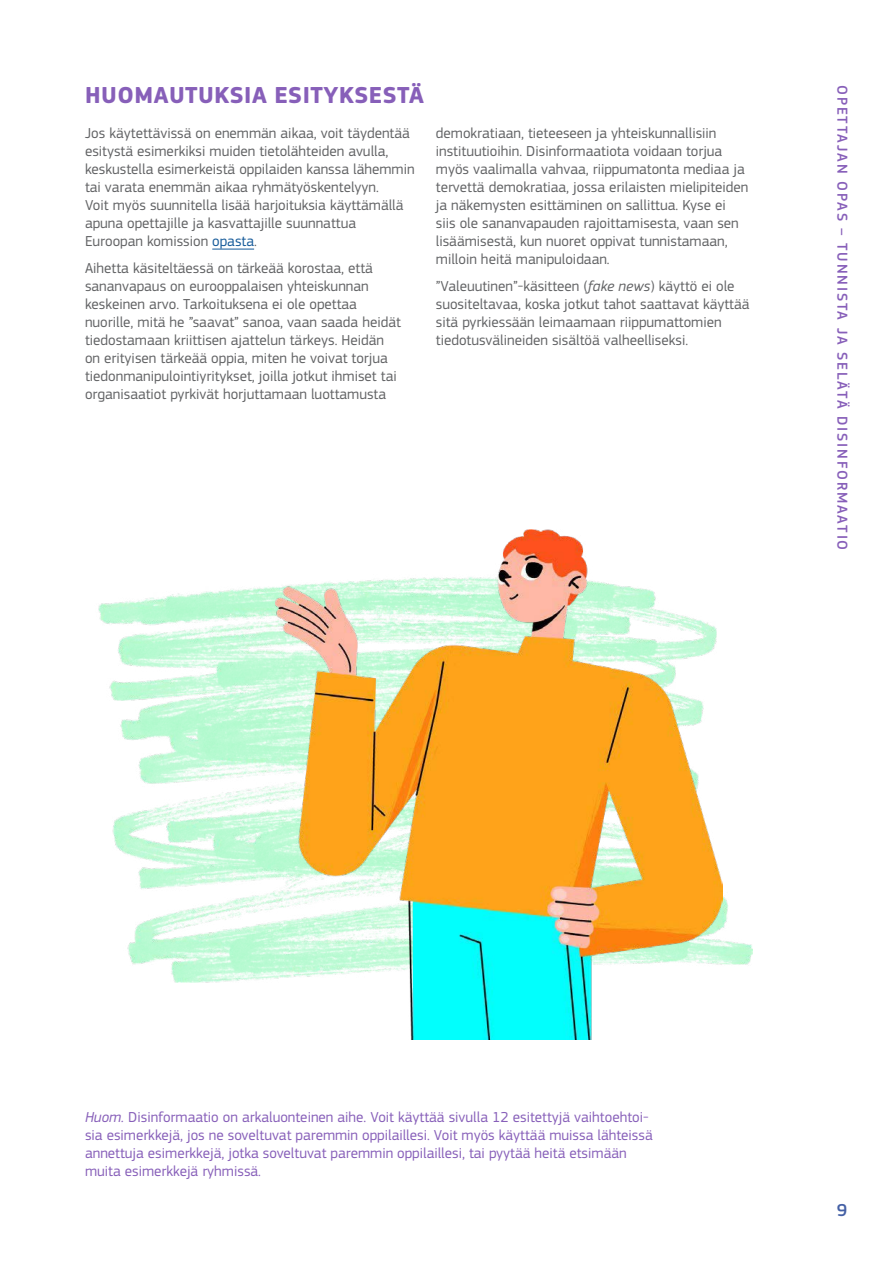
<style>
.page{position:relative;width:893px;height:1263px;background:#fff}
.page>*{position:absolute;margin:0;border:0;box-sizing:border-box;transform-origin:0 0}
.Heading_2_P{font:700 24px "EC Square Sans Pro";letter-spacing:.02em;color:#875fb9}
.t1{font:500 18px "EC Square Sans Pro";color:#4460a5}
.Body_text_P{font:15px/18px "EC Square Sans Pro";color:#626365}
.NB_P{font:15px/18px "EC Square Sans Pro";color:#875fb9}
.t2{font:500 15px "EC Square Sans Pro";letter-spacing:.12em;color:#875fb9}
.s1{color:#165b9a}
.s2{font-style:italic}
</style>
<div class="page">
<img style="left:98px;top:587px;width:655px;height:395px">
<img style="left:276px;top:529px;width:447px;height:510px">
<hr style="left:212px;top:249px;width:42px;height:1px;background:#165b9a">
<p class="Heading_2_P" style="left:85px;top:81px;width:340px">HUOMAUTUKSIA ESITYKSESTÄ</p>
<p class="Body_text_P" style="left:85px;top:124px;width:331px">Jos käytettävissä on enemmän aikaa, voit täydentää esitystä esimerkiksi muiden tietolähteiden avulla, keskustella esimerkeistä oppilaiden kanssa lähemmin tai varata enemmän aikaa ryhmätyöskentelyyn.<br>Voit myös suunnitella lisää harjoituksia käyttämällä apuna opettajille ja kasvattajille suunnattua Euroopan komission <span class="s1">opasta</span>.</p>
<p class="Body_text_P" style="left:85px;top:259px;width:317px">Aihetta käsiteltäessä on tärkeää korostaa, että sananvapaus on eurooppalaisen yhteiskunnan keskeinen arvo. Tarkoituksena ei ole opettaa nuorille, mitä he ”saavat” sanoa, vaan saada heidät tiedostamaan kriittisen ajattelun tärkeys. Heidän on erityisen tärkeää oppia, miten he voivat torjua tiedonmanipulointiyritykset, joilla jotkut ihmiset tai organisaatiot pyrkivät horjuttamaan luottamusta</p>
<p class="Body_text_P" style="left:436px;top:124px;width:314px">demokratiaan, tieteeseen ja yhteiskunnallisiin instituutioihin. Disinformaatiota voidaan torjua myös vaalimalla vahvaa, riippumatonta mediaa ja tervettä demokratiaa, jossa erilaisten mielipiteiden ja näkemysten esittäminen on sallittua. Kyse ei siis ole sananvapauden rajoittamisesta, vaan sen lisäämisestä, kun nuoret oppivat tunnistamaan, milloin heitä manipuloidaan.</p>
<p class="Body_text_P" style="left:436px;top:277px;width:315px">”Valeuutinen”-käsitteen (<span class="s2">fake news</span>) käyttö ei ole suositeltavaa, koska jotkut tahot saattavat käyttää sitä pyrkiessään leimaamaan riippumattomien tiedotusvälineiden sisältöä valheelliseksi.</p>
<p class="t2" style="left:851px;top:85px;width:467px;rotate:90deg">OPETTAJAN OPAS – TUNNISTA JA SELÄTÄ DISINFORMAATIO</p>
<p class="NB_P" style="left:85px;top:1108px;width:569px"><span class="s2">Huom.</span> Disinformaatio on arkaluonteinen aihe. Voit käyttää sivulla 12 esitettyjä vaihtoehtoi&shy;sia esimerkkejä, jos ne soveltuvat paremmin oppilaillesi. Voit myös käyttää muissa lähteissä annettuja esimerkkejä, jotka soveltuvat paremmin oppilaillesi, tai pyytää heitä etsimään muita esimerkkejä ryhmissä.</p>
<p class="t1" style="left:837px;top:1199px;width:12px">9</p>
</div>
